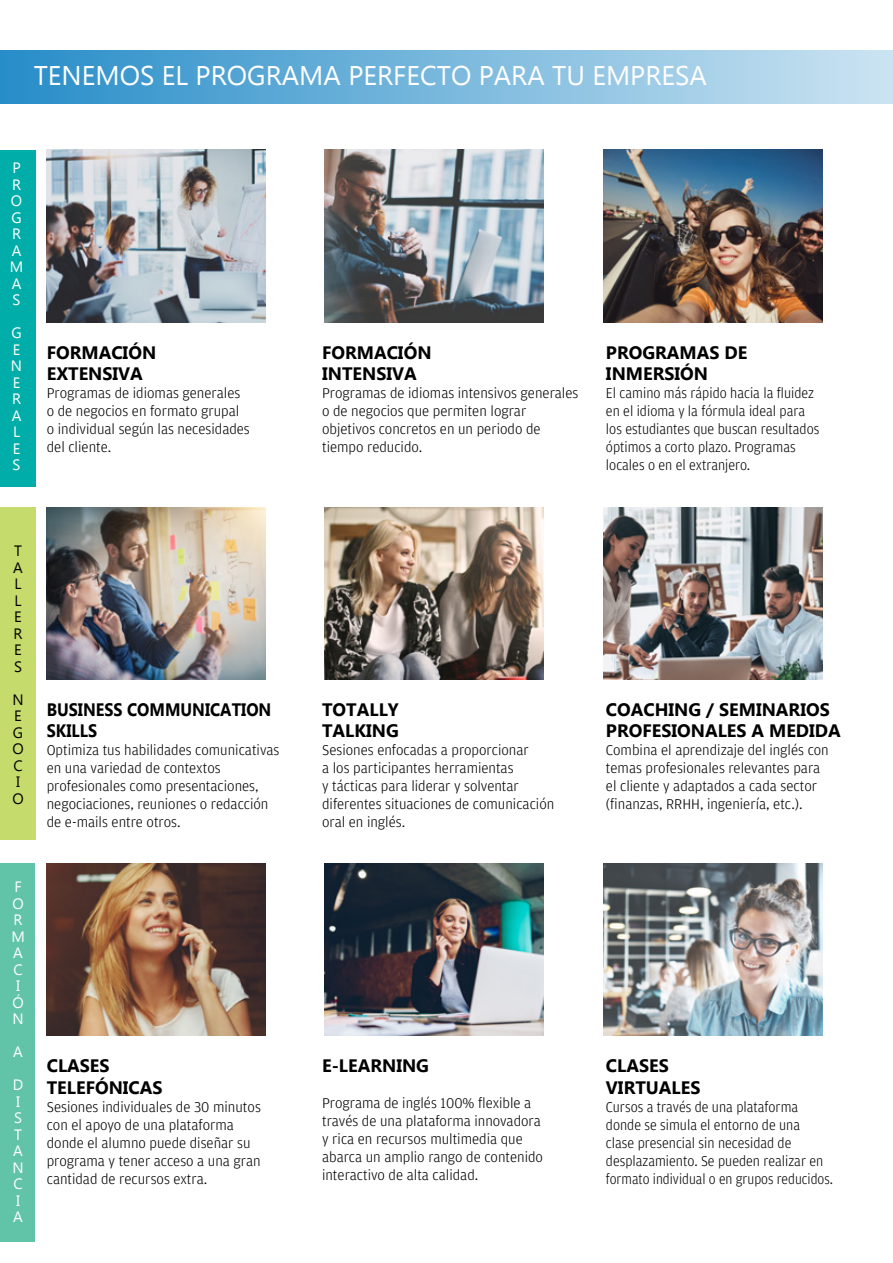
<style>
.page{position:relative;width:893px;height:1263px;background:#fff}
.page>*{position:absolute;margin:0;border:0;box-sizing:border-box;transform-origin:0 0}
.t1{font:27px "Lao UI";color:#fff}
.t2{font:700 18px/21.6px "Lao UI";color:#000}
.t3{font:700 18px/21.6px "Lao UI";color:#000;scale:.9 1}
.t4{font:300 15px/18px "Amplitude";color:#000}
.t5{font:300 15px/18px "Amplitude";color:#000;scale:.95 1}
.t6{font:15px/16.5px "Lao UI";color:#fff}
.t7{font:15px/16.5px "Lao UI";color:#000;text-align:justify}
</style>
<div class="page">
<img style="left:47px;top:150px;width:219px;height:172px">
<img style="left:324px;top:150px;width:219px;height:172px">
<img style="left:604px;top:150px;width:219px;height:172px">
<img style="left:47px;top:507px;width:219px;height:172px">
<img style="left:324px;top:507px;width:219px;height:172px">
<img style="left:604px;top:507px;width:219px;height:172px">
<img style="left:47px;top:863px;width:219px;height:172px">
<img style="left:324px;top:863px;width:219px;height:172px">
<img style="left:604px;top:863px;width:219px;height:172px">
<div style="left:0;top:150px;width:35px;height:336px;background:#00ada9"></div>
<div style="left:0;top:507px;width:35px;height:333px;background:#c5dc6c"></div>
<div style="left:0;top:863px;width:35px;height:379px;background:#61c3a8"></div>
<div style="left:0;top:50px;width:893px;height:53px;background:linear-gradient(to right,#278dc8,#cce4f2)"></div>
<h1 class="t1" style="left:34px;top:57px;width:675px">TENEMOS EL PROGRAMA PERFECTO PARA TU EMPRESA</h1>
<p class="t6" style="left:10px;top:159px;width:15px">P<br>R<br>O<br>G<br>R<br>A<br>M<br>A<br>S</p>
<p class="t6" style="left:11px;top:324px;width:13px">G<br>E<br>N<br>E<br>R<br>A<br>L<br>E<br>S</p>
<p class="t2" style="left:47px;top:341px;width:111px">FORMACIÓN<br>EXTENSIVA</p>
<p class="t4" style="left:47px;top:384px;width:205px">Programas de idiomas generales o de negocios en formato grupal o individual según las necesidades del cliente.</p>
<p class="t7" style="left:13px;top:542px;width:11px">T A L L E R E S</p>
<p class="t7" style="left:12px;top:691px;width:13px;text-align:left">N<br>E<br>G<br>O<br>C<br>I<br>O</p>
<p class="t6" style="left:11px;top:878px;width:15px;text-align:center">F<br>O<br>R<br>M<br>A<br>C<br>I<br>Ó<br>N</p>
<p class="t6" style="left:13px;top:1043px;width:11px">A</p>
<p class="t6" style="left:12px;top:1076px;width:13px">D<br>I<br>S<br>T<br>A<br>N<br>C<br>I<br>A</p>
<p class="t3" style="left:47px;top:698px;width:251px">BUSINESS COMMUNICATION<br>SKILLS</p>
<p class="t4" style="left:47px;top:741px;width:234px">Optimiza tus habilidades comunicativas en una variedad de contextos profesionales como presentaciones, negociaciones, reuniones o redacción de e-mails entre otros.</p>
<p class="t2" style="left:47px;top:1054px;width:117px">CLASES<br>TELEFÓNICAS</p>
<p class="t4" style="left:47px;top:1098px;width:216px">Sesiones individuales de 30 minutos con el apoyo de una plataforma donde el alumno puede diseñar su programa y tener acceso a una gran cantidad de recursos extra.</p>
<p class="t2" style="left:322px;top:341px;width:111px">FORMACIÓN<br>INTENSIVA</p>
<p class="t4" style="left:322px;top:384px;width:258px">Programas de idiomas intensivos generales o de negocios que permiten lograr objetivos concretos en un periodo de tiempo reducido.</p>
<p class="t2" style="left:606px;top:341px;width:143px">PROGRAMAS DE<br>INMERSIÓN</p>
<p class="t5" style="left:606px;top:384px;width:226px">El camino más rápido hacia la fluidez en el idioma y la fórmula ideal para los estudiantes que buscan resultados óptimos a corto plazo. Programas locales o en el extranjero.</p>
<p class="t2" style="left:322px;top:698px;width:78px">TOTALLY<br>TALKING</p>
<p class="t4" style="left:322px;top:741px;width:234px">Sesiones enfocadas a proporcionar<br>a los participantes herramientas<br>y tácticas para liderar y solventar diferentes situaciones de comunicación oral en inglés.</p>
<p class="t2" style="left:606px;top:698px;width:236px">COACHING / SEMINARIOS<br>PROFESIONALES A MEDIDA</p>
<p class="t4" style="left:606px;top:741px;width:224px">Combina el aprendizaje del inglés con temas profesionales relevantes para el cliente y adaptados a cada sector<br>(fi nanzas, RRHH, ingeniería, etc.).</p>
<p class="t2" style="left:322px;top:1054px;width:108px">E-LEARNING</p>
<p class="t4" style="left:322px;top:1094px;width:222px">Programa de inglés 100% flexible a través de una plataforma innovadora y rica en recursos multimedia que abarca un amplio rango de contenido interactivo de alta calidad.</p>
<p class="t2" style="left:606px;top:1054px;width:96px">CLASES<br>VIRTUALES</p>
<p class="t5" style="left:606px;top:1098px;width:241px">Cursos a través de una plataforma donde se simula el entorno de una<br>clase presencial sin necesidad de desplazamiento. Se pueden realizar en formato individual o en grupos reducidos.</p>
</div>
